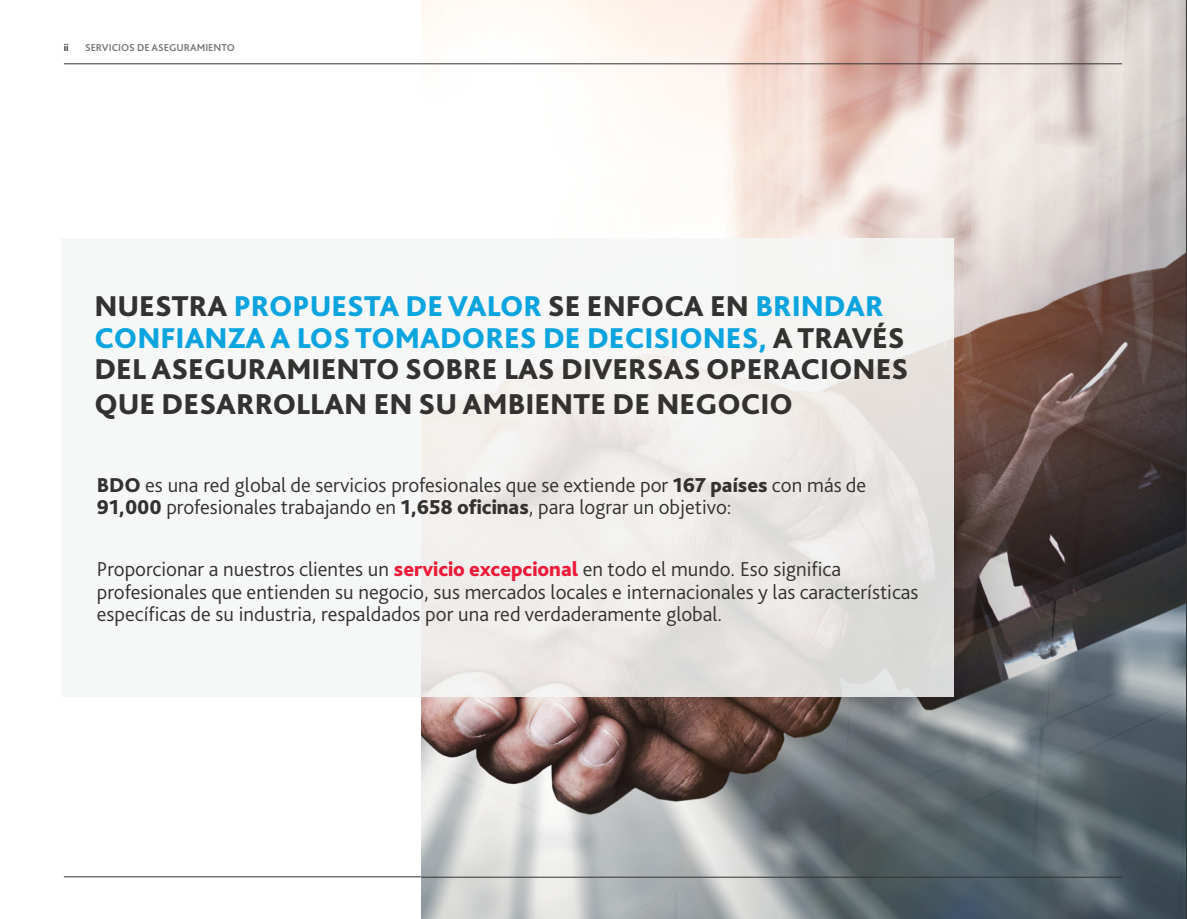
<style>
.page{position:relative;width:1187px;height:919px;background:#fff}
.page>*{position:absolute;margin:0;border:0;box-sizing:border-box;transform-origin:0 0}
.Body_text{font:800 30px/31.5px "Bliss Pro";color:#333231}
.Body_text-2{font:300 21px/22.5px "Bliss Pro";color:#333231}
.t1{font:700 10.5px "Bliss Pro";color:#7d7776}
.t2{font:700 10.5px "Bliss Pro";color:#333231}
.s1{color:#0ca4de}
.s2{font-weight:800}
.s3{font-weight:800;color:#ed1a3a}
</style>
<div class="page">
<hr style="left:64px;top:63px;width:1059px;height:1px;background:#333231">
<hr style="left:64px;top:876px;width:1059px;height:1px;background:#333231">
<hr style="left:1183px;top:0;width:3px;height:918px;background:#323130">
<img style="left:421px;top:0;width:764px;height:918px">
<svg style="left:421px;top:238px;width:532px;height:458px;fill:#f1efec"></svg>
<hr style="left:421px;top:63px;width:700px;height:1px;background:#333231">
<hr style="left:421px;top:876px;width:701px;height:1px;background:#333231">
<p class="t2" style="left:64px;top:40px;width:6px">ii</p>
<p class="t1" style="left:85px;top:40px;width:151px">SERVICIOS DE ASEGURAMIENTO</p>
<p class="Body_text" style="left:94px;top:290px;width:815px">NUESTRA <span class="s1">PROPUESTA DE VALOR</span> SE ENFOCA EN <span class="s1">BRINDAR<br>CONFIANZA A LOS TOMADORES DE DECISIONES,</span> A TRAVÉS<br>DEL ASEGURAMIENTO SOBRE LAS DIVERSAS OPERACIONES</p>
<p class="Body_text" style="left:94px;top:387px;width:700px">QUE DESARROLLAN EN SU AMBIENTE DE NEGOCIO</p>
<p class="Body_text-2" style="left:97px;top:473px;width:771px"><span class="s2">BDO</span> es una red global de servicios profesionales que se extiende por <span class="s2">167 países</span> con más de<br><span class="s2">91,000</span> profesionales trabajando en <span class="s2">1,658 oficinas</span>, para lograr un objetivo:</p>
<p class="Body_text-2" style="left:97px;top:557px;width:823px">Proporcionar a nuestros clientes un <span class="s3">servicio excepcional</span> en todo el mundo. Eso significa profesionales que entienden su negocio, sus mercados locales e internacionales y las características específicas de su industria, respaldados por una red verdaderamente global.</p>
</div>
